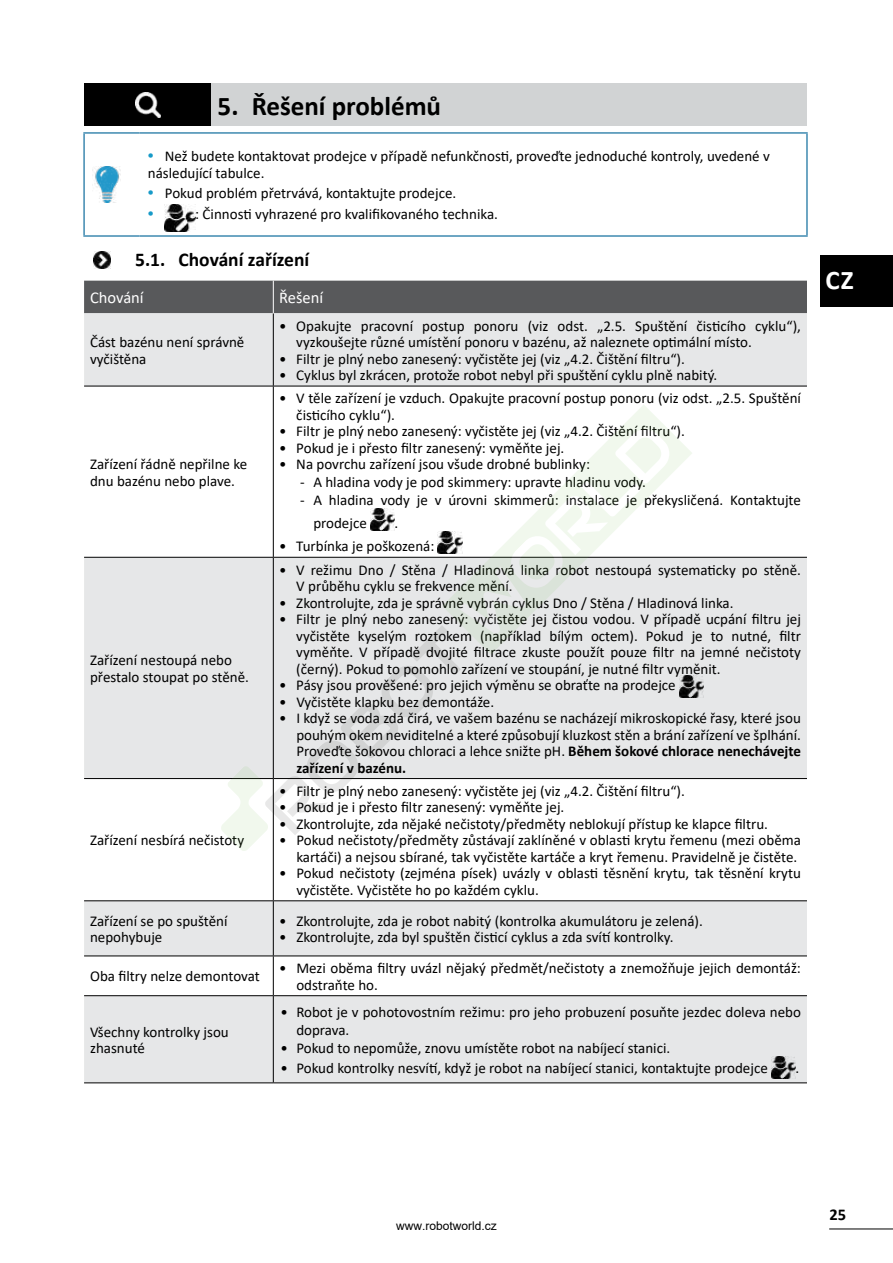
<style>
.page{position:relative;width:893px;height:1263px;background:#fff}
.page>*{position:absolute;margin:0;border:0;box-sizing:border-box;transform-origin:0 0}
.t1{font:700 27px "Calibri";color:#000}
.t2{font:700 27px "Calibri";color:#fff}
.t3{font:700 19.5px "Calibri";color:#000}
.t4{font:16.5px "Calibri";color:#fff}
.t5{font:700 16.5px "Calibri";color:#000}
.t6{font:15px/16.5px "Calibri";color:#000}
.t7{font:12px "Arial";color:#000}
.s1{font-family:"Myriad Pro";font-size:21px;color:#169ac8}
.s2{font-weight:700}
</style>
<div class="page">
<hr style="left:829px;top:1228px;width:64px;height:1px;background:#000">
<div style="left:84px;top:84px;width:128px;height:42px;background:#000"></div>
<div style="left:212px;top:84px;width:595px;height:42px;background:#d1d3d4"></div>
<img style="left:135px;top:92px;width:26px;height:26px">
<hr style="left:83px;top:132px;width:56px;height:2px;background:#3e89b0">
<hr style="left:83px;top:134px;width:2px;height:101px;background:#3e89b0">
<hr style="left:139px;top:132px;width:669px;height:2px;background:#3e89b0">
<hr style="left:806px;top:134px;width:2px;height:101px;background:#3e89b0">
<hr style="left:83px;top:235px;width:56px;height:2px;background:#3e89b0">
<hr style="left:139px;top:235px;width:669px;height:2px;background:#3e89b0">
<img style="left:94px;top:166px;width:26px;height:37px">
<img style="left:165px;top:204px;width:30px;height:28px">
<img style="left:93px;top:251px;width:17px;height:17px">
<div style="left:84px;top:281px;width:723px;height:32px;background:#58595b"></div>
<div style="left:84px;top:313px;width:723px;height:769px;background:#e6e7e8"></div>
<svg style="left:84px;top:387px;width:723px;height:608px"></svg>
<hr style="left:273px;top:313px;width:1px;height:73px;background:#000">
<hr style="left:84px;top:386px;width:189px;height:1px;background:#000">
<hr style="left:273px;top:386px;width:534px;height:1px;background:#000">
<hr style="left:273px;top:386px;width:1px;height:171px;background:#000">
<hr style="left:84px;top:557px;width:189px;height:1px;background:#000">
<hr style="left:273px;top:557px;width:534px;height:1px;background:#000">
<hr style="left:84px;top:778px;width:189px;height:1px;background:#000">
<hr style="left:273px;top:778px;width:534px;height:1px;background:#000">
<hr style="left:273px;top:779px;width:1px;height:121px;background:#000">
<hr style="left:84px;top:900px;width:189px;height:1px;background:#000">
<hr style="left:273px;top:900px;width:534px;height:1px;background:#000">
<hr style="left:273px;top:901px;width:1px;height:54px;background:#000">
<hr style="left:273px;top:956px;width:1px;height:39px;background:#000">
<hr style="left:273px;top:996px;width:1px;height:86px;background:#000">
<hr style="left:84px;top:995px;width:189px;height:1px;background:#000">
<hr style="left:273px;top:995px;width:534px;height:1px;background:#000">
<hr style="left:84px;top:1082px;width:189px;height:1px;background:#000">
<hr style="left:273px;top:1082px;width:534px;height:1px;background:#000">
<hr style="left:84px;top:955px;width:189px;height:1px;background:#000">
<hr style="left:273px;top:955px;width:534px;height:1px;background:#000">
<hr style="left:273px;top:281px;width:1px;height:32px;background:#fff">
<img style="left:679px;top:675px;width:24px;height:22px">
<img style="left:771px;top:1056px;width:24px;height:22px">
<div style="left:821px;top:255px;width:72px;height:51px;background:#000"></div>
<svg style="left:442px;top:404px;width:250px;height:251px"></svg>
<svg style="left:200px;top:422px;width:477px;height:431px"></svg>
<h1 class="t1" style="left:218px;top:87px;width:225px">5. Řešení problémů</h1>
<p class="t6" style="left:148px;top:147px;width:623px"><span class="s1">•</span> Než budete kontaktovat prodejce v případě nefunkčnosti, proveďte jednoduché kontroly, uvedené v následující tabulce.</p>
<p class="t6" style="left:148px;top:185px;width:310px"><span class="s1">•</span> Pokud problém přetrvává, kontaktujte prodejce.</p>
<p class="t6" style="left:148px;top:205px;width:352px"><span class="s1">•</span> : Činnosti vyhrazené pro kvalifikovaného technika.</p>
<h2 class="t3" style="left:135px;top:246px;width:176px">5.1. Chování zařízení</h2>
<p class="t4" style="left:90px;top:286px;width:55px">Chování</p>
<p class="t4" style="left:279px;top:286px;width:45px">Řešení</p>
<p class="t6" style="left:90px;top:333px;width:156px">Část bazénu není správně vyčištěna</p>
<p class="t6" style="left:296px;top:317px;width:506px;text-indent:-17px">• Opakujte pracovní postup ponoru (viz odst. „2.5. Spuštění čisticího cyklu“), vyzkoušejte různé umístění ponoru v bazénu, až naleznete optimální místo.</p>
<p class="t6" style="left:279px;top:350px;width:407px">• Filtr je plný nebo zanesený: vyčistěte jej (viz „4.2. Čištění filtru“).</p>
<p class="t6" style="left:279px;top:366px;width:440px">• Cyklus byl zkrácen, protože robot nebyl při spuštění cyklu plně nabitý.</p>
<p class="t6" style="left:90px;top:455px;width:159px">Zařízení řádně nepřilne ke dnu bazénu nebo plave.</p>
<p class="t6" style="left:90px;top:652px;width:160px">Zařízení nestoupá nebo přestalo stoupat po stěně.</p>
<p class="t6" style="left:90px;top:832px;width:156px">Zařízení nesbírá nečistoty</p>
<p class="t6" style="left:296px;top:390px;width:506px;text-indent:-17px">• V těle zařízení je vzduch. Opakujte pracovní postup ponoru (viz odst. „2.5. Spuštění čisticího cyklu“).</p>
<p class="t6" style="left:279px;top:423px;width:407px">• Filtr je plný nebo zanesený: vyčistěte jej (viz „4.2. Čištění filtru“).</p>
<p class="t6" style="left:279px;top:439px;width:287px">• Pokud je i přesto filtr zanesený: vyměňte jej.</p>
<p class="t6" style="left:279px;top:456px;width:312px">• Na povrchu zařízení jsou všude drobné bublinky:</p>
<p class="t6" style="left:300px;top:474px;width:347px">- A hladina vody je pod skimmery: upravte hladinu vody.</p>
<p class="t6" style="left:313px;top:488px;width:489px;line-height:23px;text-indent:-13px">- A hladina vody je v úrovni skimmerů: instalace je překysličená. Kontaktujte prodejce</p>
<p class="t6" style="left:394px;top:515px;width:5px">.</p>
<p class="t6" style="left:279px;top:538px;width:157px">• Turbínka je poškozená:</p>
<p class="t6" style="left:296px;top:561px;width:506px;text-indent:-17px">• V režimu Dno / Stěna / Hladinová linka robot nestoupá systematicky po stěně.<br>V průběhu cyklu se frekvence mění.</p>
<p class="t6" style="left:279px;top:594px;width:456px">• Zkontrolujte, zda je správně vybrán cyklus Dno / Stěna / Hladinová linka.</p>
<p class="t6" style="left:296px;top:610px;width:506px;text-align:justify;text-indent:-17px">• Filtr je plný nebo zanesený: vyčistěte jej čistou vodou. V případě ucpání filtru jej vyčistěte kyselým roztokem (například bílým octem). Pokud je to nutné, filtr vyměňte. V případě dvojité filtrace zkuste použít pouze filtr na jemné nečistoty (černý). Pokud to pomohlo zařízení ve stoupání, je nutné filtr vyměnit.</p>
<p class="t6" style="left:279px;top:676px;width:398px">• Pásy jsou prověšené: pro jejich výměnu se obraťte na prodejce</p>
<p class="t6" style="left:279px;top:693px;width:216px">• Vyčistěte klapku bez demontáže.</p>
<p class="t6" style="left:296px;top:709px;width:506px;text-align:justify;text-indent:-17px">• I když se voda zdá čirá, ve vašem bazénu se nacházejí mikroskopické řasy, které jsou pouhým okem neviditelné a které způsobují kluzkost stěn a brání zařízení ve šplhání.<br>Proveďte šokovou chloraci a lehce snižte pH. <span class="s2">Během šokové chlorace nenechávejte zařízení v bazénu.</span></p>
<p class="t6" style="left:279px;top:782px;width:407px">• Filtr je plný nebo zanesený: vyčistěte jej (viz „4.2. Čištění filtru“).</p>
<p class="t6" style="left:279px;top:799px;width:287px">• Pokud je i přesto filtr zanesený: vyměňte jej.</p>
<p class="t6" style="left:279px;top:815px;width:490px">• Zkontrolujte, zda nějaké nečistoty/předměty neblokují přístup ke klapce filtru.</p>
<p class="t6" style="left:279px;top:832px;width:523px;text-align:right">• Pokud nečistoty/předměty zůstávají zaklíněné v oblasti krytu řemenu (mezi oběma kartáči) a nejsou sbírané, tak vyčistěte kartáče a kryt řemenu. Pravidelně je čistěte.</p>
<p class="t6" style="left:296px;top:865px;width:506px;text-indent:-17px">• Pokud nečistoty (zejména písek) uvázly v oblasti těsnění krytu, tak těsnění krytu vyčistěte. Vyčistěte ho po každém cyklu.</p>
<p class="t6" style="left:90px;top:912px;width:139px">Zařízení se po spuštění nepohybuje</p>
<p class="t6" style="left:279px;top:912px;width:425px">• Zkontrolujte, zda je robot nabitý (kontrolka akumulátoru je zelená).</p>
<p class="t6" style="left:279px;top:929px;width:396px">• Zkontrolujte, zda byl spuštěn čisticí cyklus a zda svítí kontrolky.</p>
<p class="t6" style="left:90px;top:968px;width:171px">Oba filtry nelze demontovat</p>
<p class="t6" style="left:296px;top:959px;width:506px;text-indent:-17px">• Mezi oběma filtry uvázl nějaký předmět/nečistoty a znemožňuje jejich demontáž: odstraňte ho.</p>
<p class="t6" style="left:90px;top:1023px;width:140px">Všechny kontrolky jsou zhasnuté</p>
<p class="t6" style="left:296px;top:1003px;width:506px;line-height:18px;text-indent:-16px">• Robot je v pohotovostním režimu: pro jeho probuzení posuňte jezdec doleva nebo doprava.</p>
<p class="t6" style="left:280px;top:1040px;width:391px">• Pokud to nepomůže, znovu umístěte robot na nabíjecí stanici.</p>
<p class="t6" style="left:280px;top:1059px;width:489px">• Pokud kontrolky nesvítí, když je robot na nabíjecí stanici, kontaktujte prodejce</p>
<p class="t6" style="left:795px;top:1059px;width:5px">.</p>
<h1 class="t2" style="left:825px;top:261px;width:30px">CZ</h1>
<p class="t7" style="left:396px;top:1218px;width:102px">www.robotworld.cz</p>
<p class="t5" style="left:829px;top:1203px;width:18px">25</p>
</div>
